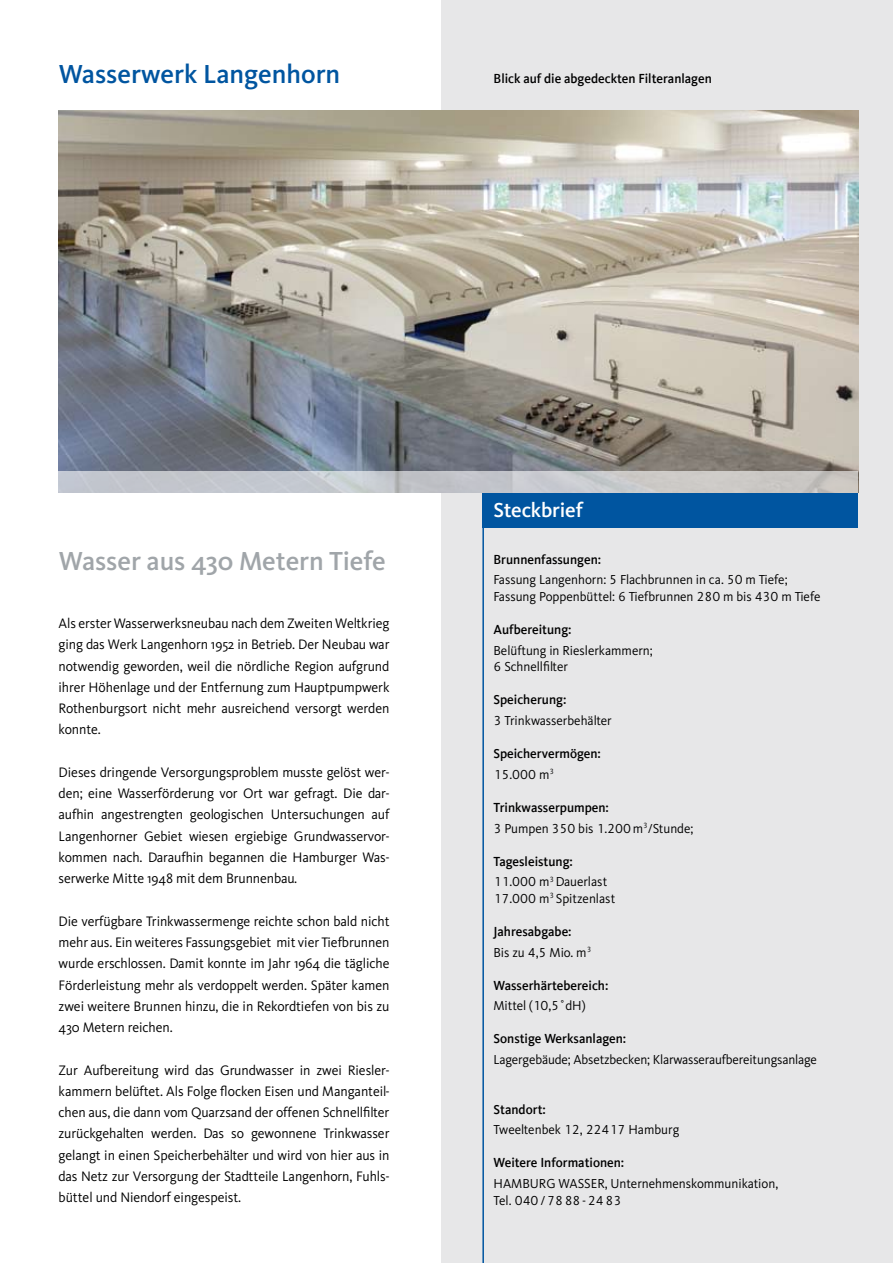
<style>
.page{position:relative;width:893px;height:1263px;background:#fff}
.page>*{position:absolute;margin:0;border:0;box-sizing:border-box;transform-origin:0 0}
.t1{font:500 27px "Kievit";color:#a0a5a9}
.t2{font:500 27px "Kievit";color:#0055a0}
.t3{font:500 21px "Kievit";letter-spacing:-.01em;color:#fff}
.t4{font:14.25px/21.3px "Kievit";letter-spacing:-.005em;color:#000;text-align:justify}
.t5{font:13.5px/16.5px "Wasserwerke Kievit";color:#000}
.t6{font:700 13.5px/20.7px "Wasserwerke Kievit";color:#000}
.s1{font-weight:400}
.s2{font-weight:700}
</style>
<div class="page">
<div style="left:441px;top:0;width:452px;height:1263px;background:#e7e7e8"></div>
<hr style="left:482px;top:493px;width:2px;height:770px;background:#0055a0">
<div style="left:482px;top:493px;width:376px;height:35px;background:#0055a0"></div>
<img style="left:59px;top:111px;width:799px;height:360px">
<svg style="left:59px;top:471px;width:799px;height:22px;background:#c6c7ca"></svg>
<h1 class="t2" style="left:59px;top:58px;width:283px">Wasserwerk Langenhorn</h1>
<p class="t6" style="left:494px;top:68px;width:220px">Blick auf die abgedeckten Filteranlagen</p>
<h1 class="t1" style="left:59px;top:544px;width:328px">Wasser aus 430 Metern Tiefe</h1>
<p class="t4" style="left:59px;top:612px;width:332px">Als erster Wasserwerksneubau nach dem Zweiten Weltkrieg ging das Werk Langenhorn 1952 in Betrieb. Der Neubau war notwendig geworden, weil die nördliche Region aufgrund ihrer Höhenlage und der Entfernung zum Hauptpumpwerk Rothenburgsort nicht mehr ausreichend versorgt werden konnte.</p>
<p class="t4" style="left:59px;top:761px;width:333px">Dieses dringende Versorgungsproblem musste gelöst wer&shy;den; eine Wasserförderung vor Ort war gefragt. Die dar&shy;aufhin angestrengten geologischen Untersuchungen auf Langenhorner Gebiet wiesen ergiebige Grundwasservor&shy;kommen nach. Daraufhin begannen die Hamburger Was&shy;serwerke Mitte 1948 mit dem Brunnenbau.</p>
<p class="t4" style="left:59px;top:910px;width:332px">Die verfügbare Trinkwassermenge reichte schon bald nicht mehr aus. Ein weiteres Fassungsgebiet mit vier Tiefbrunnen wurde erschlossen. Damit konnte im Jahr 1964 die tägliche Förderleistung mehr als verdoppelt werden. Später kamen zwei weitere Brunnen hinzu, die in Rekordtiefen von bis zu 430 Metern reichen.</p>
<p class="t4" style="left:59px;top:1059px;width:333px">Zur Aufbereitung wird das Grundwasser in zwei Riesler&shy;kammern belüftet. Als Folge flocken Eisen und Manganteil&shy;chen aus, die dann vom Quarzsand der offenen Schnellfilter zurückgehalten werden. Das so gewonnene Trinkwasser gelangt in einen Speicherbehälter und wird von hier aus in das Netz zur Versorgung der Stadtteile Langenhorn, Fuhls&shy;büttel und Niendorf eingespeist.</p>
<h2 class="t3" style="left:493px;top:497px;width:91px">Steckbrief</h2>
<p class="t6" style="left:493px;top:549px;width:109px">Brunnenfassungen:</p>
<p class="t5" style="left:493px;top:572px;width:329px">Fassung Langenhorn: 5 Flachbrunnen in ca. 50 m Tiefe;<br>Fassung Poppenbüttel: 6 Tiefbrunnen 280 m bis 430 m Tiefe</p>
<p class="t6" style="left:493px;top:619px;width:80px">Aufbereitung:</p>
<p class="t5" style="left:493px;top:642px;width:161px">Belüftung in Rieslerkammern;<br>6 Schnellfilter</p>
<p class="t6" style="left:493px;top:689px;width:74px">Speicherung:</p>
<p class="t5" style="left:493px;top:712px;width:120px">3 Trinkwasserbehälter</p>
<p class="t6" style="left:493px;top:743px;width:109px">Speichervermögen:<br><span class="s1">15.000 m</span><sup>3</sup></p>
<p class="t5" style="left:493px;top:797px;width:201px;line-height:20.7px"><span class="s2">Trinkwasserpumpen:<br></span>3 Pumpen 350 bis 1.200m<sup>3</sup>/Stunde;</p>
<p class="t5" style="left:493px;top:851px;width:115px;line-height:20.7px"><span class="s2">Tagesleistung:<br></span>11.000 m<sup>3</sup> Dauerlast</p>
<p class="t5" style="left:493px;top:890px;width:123px">17.000 m<sup>3</sup> Spitzenlast</p>
<p class="t6" style="left:493px;top:921px;width:99px">Jahresabgabe:<br><span class="s1">Bis zu 4,5 Mio. m</span><sup>3</sup></p>
<p class="t6" style="left:493px;top:975px;width:116px">Wasserhärtebereich:</p>
<p class="t5" style="left:493px;top:998px;width:94px">Mittel (10,5˚dH)</p>
<p class="t6" style="left:493px;top:1028px;width:134px">Sonstige Werksanlagen:</p>
<p class="t5" style="left:493px;top:1051px;width:325px">Lagergebäude; Absetzbecken; Klarwasseraufbereitungsanlage</p>
<p class="t6" style="left:493px;top:1099px;width:54px">Standort:</p>
<p class="t5" style="left:493px;top:1122px;width:187px">Tweeltenbek 12, 22417 Hamburg</p>
<p class="t6" style="left:493px;top:1152px;width:132px">Weitere Informationen:</p>
<p class="t5" style="left:493px;top:1175px;width:286px">HAMBURG WASSER, Unternehmenskommunikation,<br>Tel. 040/7888-2483</p>
</div>
